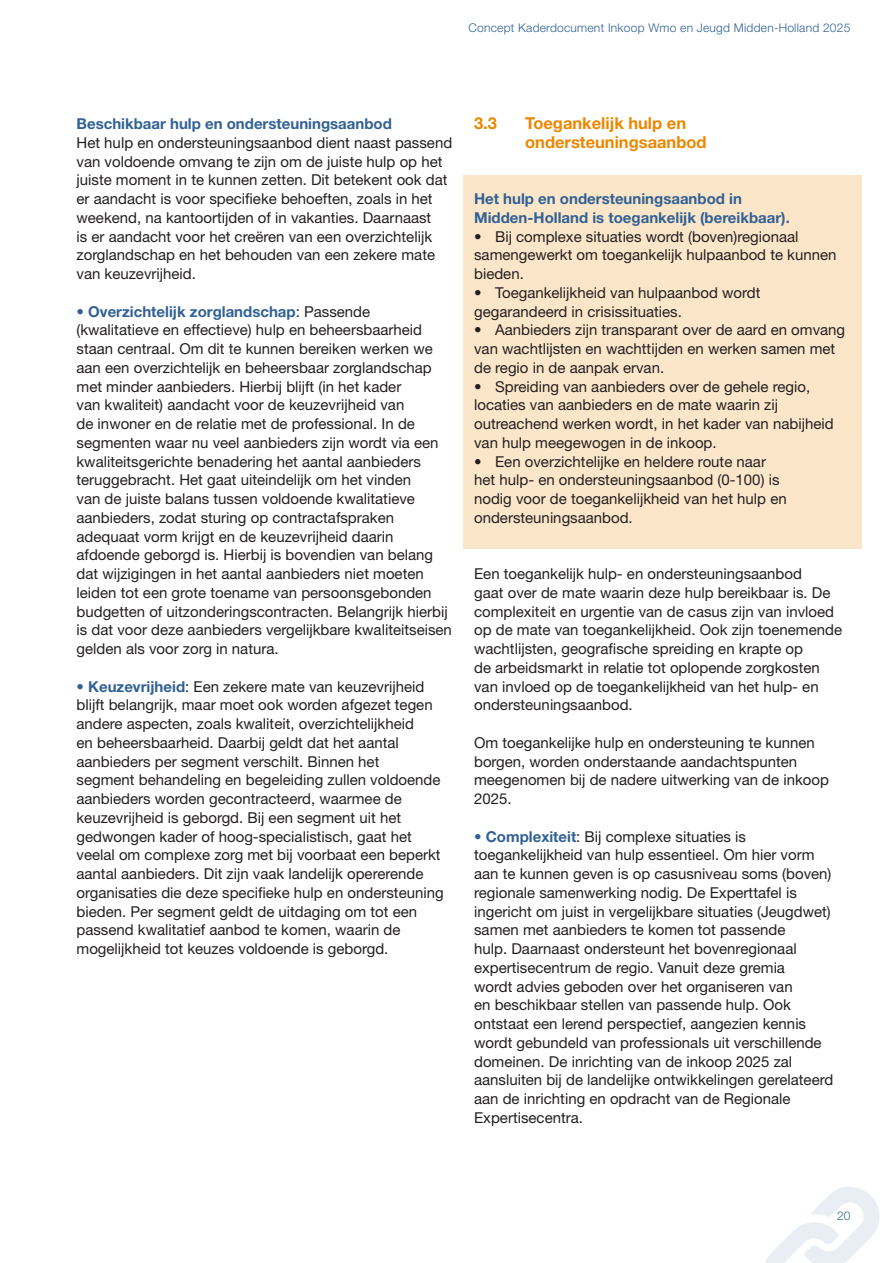
<style>
.page{position:relative;width:893px;height:1263px;background:#fff}
.page>*{position:absolute;margin:0;border:0;box-sizing:border-box;transform-origin:0 0}
.Alinekopje{font:700 16.5px/18.8px "Helvetica Neue LT Std";color:#ec8700}
.Platte_tekst{font:15px/18.8px "Helvetica Neue LT Std";color:#231f20}
.Platte_tekst-2{font:700 15px "Helvetica Neue LT Std";color:#316195}
.t1{font:300 12px "Helvetica Neue LT Std";letter-spacing:.02em;color:#316195}
.s1{font-weight:700;color:#316195}
</style>
<div class="page">
<svg style="left:765px;top:1187px;width:115px;height:76px"></svg>
<div style="left:463px;top:175px;width:399px;height:374px;background:#fbe6c9"></div>
<p class="t1" style="left:468px;top:21px;width:383px">Concept Kaderdocument Inkoop Wmo en Jeugd Midden-Holland 2025</p>
<p class="Platte_tekst-2" style="left:77px;top:114px;width:317px">Beschikbaar hulp en ondersteuningsaanbod</p>
<p class="Platte_tekst" style="left:77px;top:133px;width:377px">Het hulp en ondersteuningsaanbod dient naast passend van voldoende omvang te zijn om de juiste hulp op het juiste moment in te kunnen zetten. Dit betekent ook dat er aandacht is voor specifieke behoeften, zoals in het weekend, na kantoortijden of in vakanties. Daarnaast<br>is er aandacht voor het creëren van een overzichtelijk zorglandschap en het behouden van een zekere mate van keuzevrijheid.</p>
<p class="Platte_tekst" style="left:77px;top:302px;width:377px"><span class="s1">• Overzichtelijk zorglandschap</span>: Passende (kwalitatieve en effectieve) hulp en beheersbaarheid staan centraal. Om dit te kunnen bereiken werken we aan een overzichtelijk en beheersbaar zorglandschap met minder aanbieders. Hierbij blijft (in het kader<br>van kwaliteit) aandacht voor de keuzevrijheid van<br>de inwoner en de relatie met de professional. In de segmenten waar nu veel aanbieders zijn wordt via een kwaliteitsgerichte benadering het aantal aanbieders teruggebracht. Het gaat uiteindelijk om het vinden<br>van de juiste balans tussen voldoende kwalitatieve aanbieders, zodat sturing op contractafspraken adequaat vorm krijgt en de keuzevrijheid daarin afdoende geborgd is. Hierbij is bovendien van belang dat wijzigingen in het aantal aanbieders niet moeten leiden tot een grote toename van persoonsgebonden budgetten of uitzonderingscontracten. Belangrijk hierbij is dat voor deze aanbieders vergelijkbare kwaliteitseisen gelden als voor zorg in natura.</p>
<p class="Platte_tekst" style="left:77px;top:677px;width:369px"><span class="s1">• Keuzevrijheid</span>: Een zekere mate van keuzevrijheid blijft belangrijk, maar moet ook worden afgezet tegen andere aspecten, zoals kwaliteit, overzichtelijkheid<br>en beheersbaarheid. Daarbij geldt dat het aantal aanbieders per segment verschilt. Binnen het<br>segment behandeling en begeleiding zullen voldoende aanbieders worden gecontracteerd, waarmee de keuzevrijheid is geborgd. Bij een segment uit het gedwongen kader of hoog-specialistisch, gaat het veelal om complexe zorg met bij voorbaat een beperkt aantal aanbieders. Dit zijn vaak landelijk opererende organisaties die deze specifieke hulp en ondersteuning bieden. Per segment geldt de uitdaging om tot een passend kwalitatief aanbod te komen, waarin de mogelijkheid tot keuzes voldoende is geborgd.</p>
<p class="Alinekopje" style="left:474px;top:113px;width:24px">3.3</p>
<p class="Alinekopje" style="left:525px;top:113px;width:183px">Toegankelijk hulp en ondersteuningsaanbod</p>
<p class="Platte_tekst-2" style="left:474px;top:189px;width:269px">Het hulp en ondersteuningsaanbod in</p>
<p class="Platte_tekst-2" style="left:474px;top:208px;width:317px">Midden-Holland is toegankelijk (bereikbaar).</p>
<p class="Platte_tekst" style="left:474px;top:227px;width:364px">• Bij complexe situaties wordt (boven)regionaal samengewerkt om toegankelijk hulpaanbod te kunnen bieden.</p>
<p class="Platte_tekst" style="left:474px;top:283px;width:288px">• Toegankelijkheid van hulpaanbod wordt gegarandeerd in crisissituaties.</p>
<p class="Platte_tekst" style="left:474px;top:320px;width:373px">• Aanbieders zijn transparant over de aard en omvang van wachtlijsten en wachttijden en werken samen met de regio in de aanpak ervan.</p>
<p class="Platte_tekst" style="left:474px;top:377px;width:361px">• Spreiding van aanbieders over de gehele regio, locaties van aanbieders en de mate waarin zij outreachend werken wordt, in het kader van nabijheid van hulp meegewogen in de inkoop.</p>
<p class="Platte_tekst" style="left:474px;top:452px;width:314px">• Een overzichtelijke en heldere route naar het hulp- en ondersteuningsaanbod (0-100) is nodig voor de toegankelijkheid van het hulp en ondersteuningsaanbod.</p>
<p class="Platte_tekst" style="left:474px;top:564px;width:369px">Een toegankelijk hulp- en ondersteuningsaanbod<br>gaat over de mate waarin deze hulp bereikbaar is. De complexiteit en urgentie van de casus zijn van invloed op de mate van toegankelijkheid. Ook zijn toenemende wachtlijsten, geografische spreiding en krapte op<br>de arbeidsmarkt in relatie tot oplopende zorgkosten van invloed op de toegankelijkheid van het hulp- en ondersteuningsaanbod.</p>
<p class="Platte_tekst" style="left:474px;top:733px;width:356px">Om toegankelijke hulp en ondersteuning te kunnen borgen, worden onderstaande aandachtspunten meegenomen bij de nadere uitwerking van de inkoop 2025.</p>
<p class="Platte_tekst" style="left:474px;top:827px;width:361px"><span class="s1">• Complexiteit</span>: Bij complexe situaties is toegankelijkheid van hulp essentieel. Om hier vorm aan te kunnen geven is op casusniveau soms (boven) regionale samenwerking nodig. De Experttafel is ingericht om juist in vergelijkbare situaties (Jeugdwet) samen met aanbieders te komen tot passende<br>hulp. Daarnaast ondersteunt het bovenregionaal expertisecentrum de regio. Vanuit deze gremia<br>wordt advies geboden over het organiseren van<br>en beschikbaar stellen van passende hulp. Ook ontstaat een lerend perspectief, aangezien kennis wordt gebundeld van professionals uit verschillende domeinen. De inrichting van de inkoop 2025 zal aansluiten bij de landelijke ontwikkelingen gerelateerd aan de inrichting en opdracht van de Regionale Expertisecentra.</p>
<p class="t1" style="left:837px;top:1208px;width:15px">20</p>
</div>
